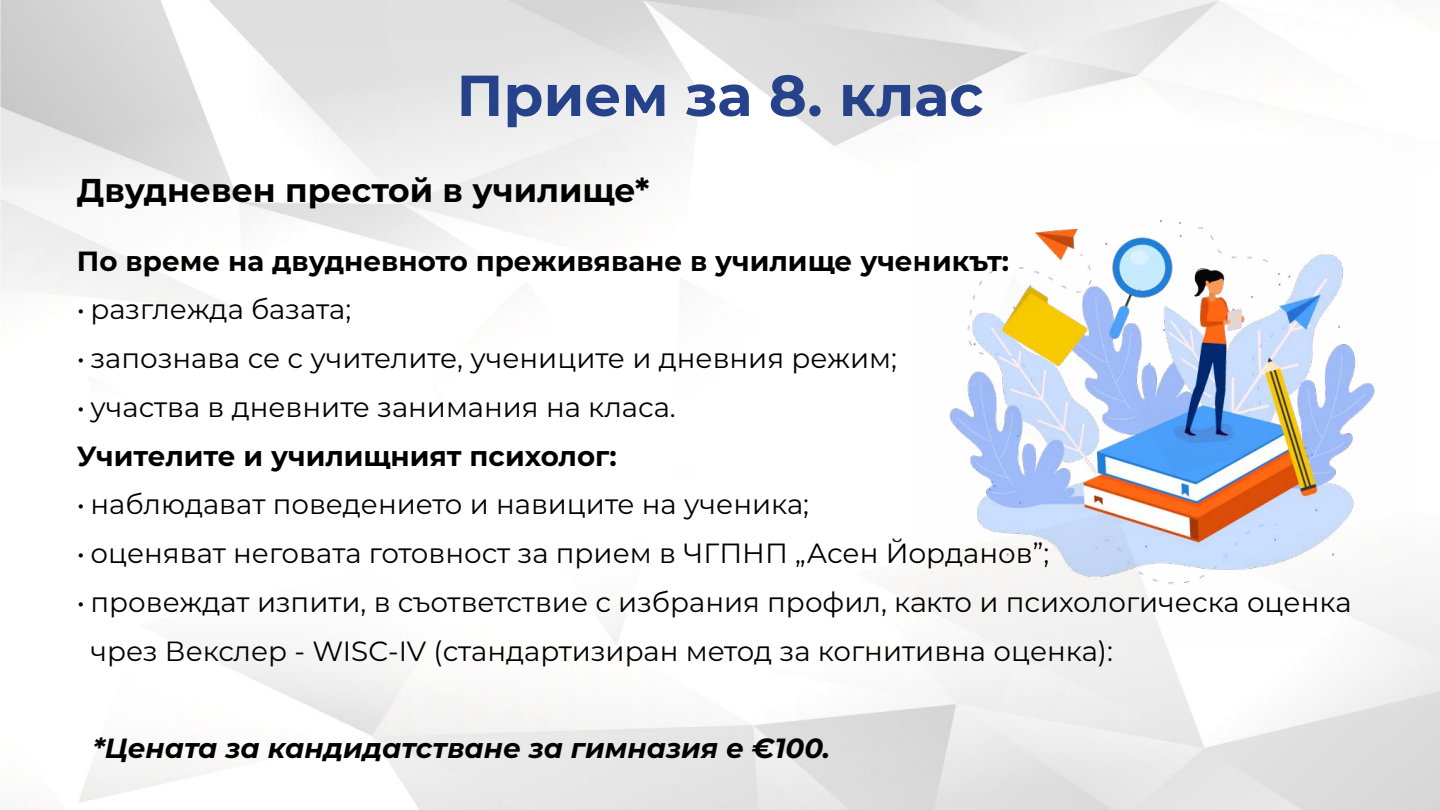
<style>
.page{position:relative;width:1440px;height:810px;background:#fff}
.page>*{position:absolute;margin:0;border:0;box-sizing:border-box;transform-origin:0 0}
.t1{font:700 57.75px "Montserrat";color:#26428a}
.t2{font:700 33px "Montserrat";color:#000}
.t3{font:27.75px/48.8px "Montserrat";color:#000}
.t4{font:700 27.75px "Montserrat";color:#000}
.t5{font:italic 700 27.75px "Montserrat";color:#000}
</style>
<div class="page">
<img style="left:917px;top:149px;width:496px;height:496px">
<h1 class="t1" style="left:457px;top:54px;width:528px">Прием за 8. клас</h1>
<p class="t2" style="left:77px;top:167px;width:574px">Двудневен престой в училище*</p>
<p class="t4" style="left:77px;top:241px;width:934px">По време на двудневното преживяване в училище ученикът:</p>
<p class="t3" style="left:77px;top:284px;width:276px">• разглежда базата;</p>
<p class="t3" style="left:77px;top:333px;width:822px">• запознава се с учителите, учениците и дневния режим;</p>
<p class="t3" style="left:77px;top:382px;width:600px">• участва в дневните занимания на класа.</p>
<p class="t4" style="left:77px;top:436px;width:541px">Учителите и училищният психолог:</p>
<p class="t3" style="left:77px;top:479px;width:734px">• наблюдават поведението и навиците на ученика;</p>
<p class="t3" style="left:77px;top:528px;width:974px">• оценяват неговата готовност за прием в ЧГПНП „Асен Йорданов”;</p>
<p class="t3" style="left:90px;top:577px;width:1263px;text-indent:-13px">• провеждат изпити, в съответствие с избрания профил, както и психологическа оценка чрез Векслер - WISC-IV (стандартизиран метод за когнитивна оценка):</p>
<p class="t5" style="left:93px;top:728px;width:739px">*Цената за кандидатстване за гимназия е €100.</p>
</div>
